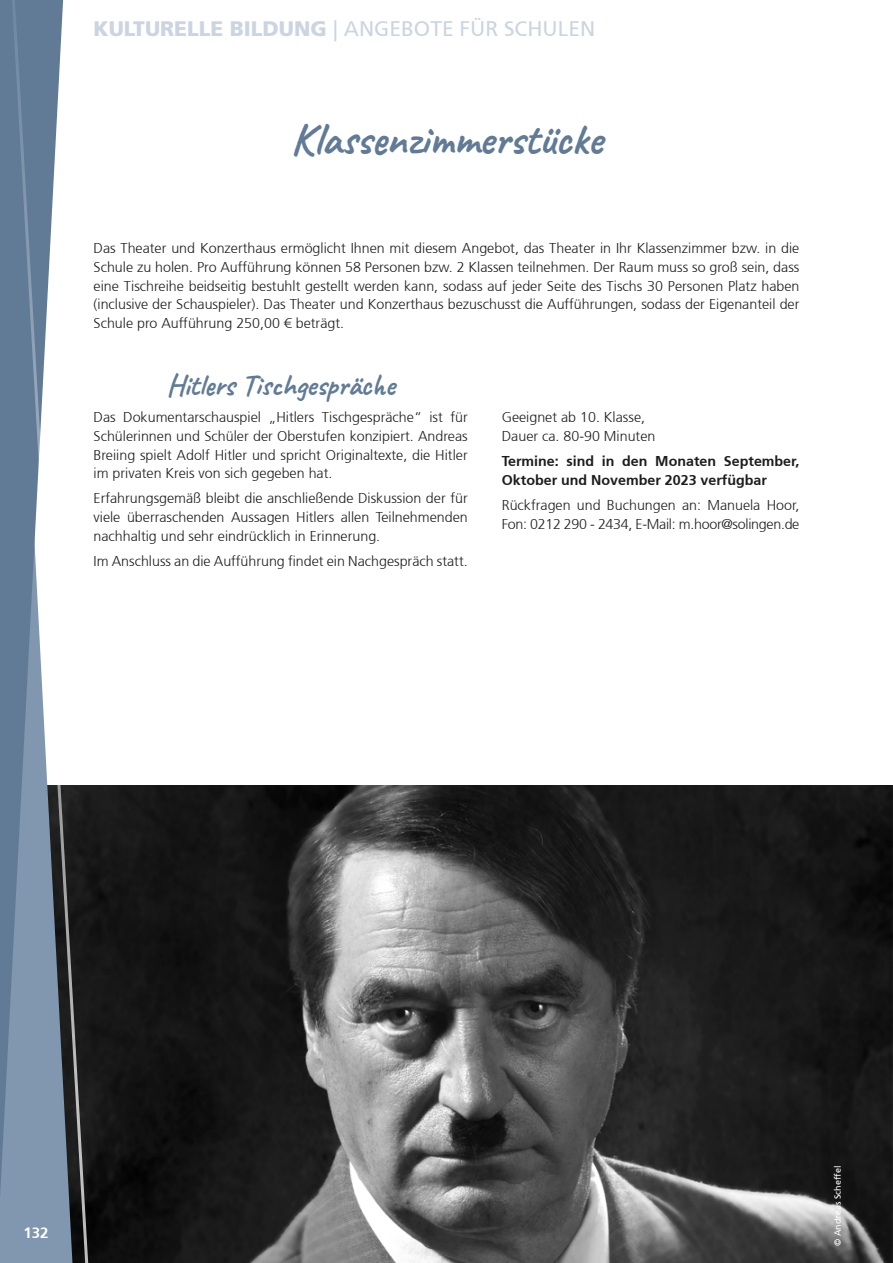
<style>
.page{position:relative;width:893px;height:1263px;background:#fff}
.page>*{position:absolute;margin:0;border:0;box-sizing:border-box;transform-origin:0 0}
.t1{font:700 45px "Caveat";letter-spacing:-.01em;color:#617b97}
.t2{font:700 30px "Caveat";letter-spacing:-.01em;color:#617b97}
.t3{font:21px "Frutiger";color:#cbd4e1}
.t4{font:700 15px "Frutiger";color:#fff}
.t5{font:300 14.25px/18.8px "Frutiger";color:#1d1d1b;text-align:justify}
.t6{font:700 14.25px/18.8px "Frutiger";color:#1d1d1b}
.t7{font:9px "Frutiger";color:#fff}
.s1{font-family:"Frutiger LT Std";font-weight:900}
</style>
<div class="page">
<img style="left:95px;top:786px;width:798px;height:477px">
<svg style="left:0;top:0;width:9px;height:1263px;background:#647e99"></svg>
<svg style="left:9px;top:0;width:86px;height:1263px"></svg>
<h3 class="t3" style="left:94px;top:16px;width:503px"><span class="s1">KULTURELLE BILDUNG</span> | ANGEBOTE FÜR SCHULEN</h3>
<h1 class="t1" style="left:291px;top:110px;width:313px">Klassenzimmerstücke</h1>
<p class="t5" style="left:94px;top:239px;width:707px">Das Theater und Konzerthaus ermöglicht Ihnen mit diesem Angebot, das Theater in Ihr Klassenzimmer bzw. in die Schule zu holen. Pro Aufführung können 58 Personen bzw. 2 Klassen teilnehmen. Der Raum muss so groß sein, dass eine Tischreihe beidseitig bestuhlt gestellt werden kann, sodass auf jeder Seite des Tischs 30 Personen Platz haben (inclusive der Schauspieler). Das Theater und Konzerthaus bezuschusst die Aufführungen, sodass der Eigenanteil der Schule pro Aufführung 250,00 € beträgt.</p>
<h2 class="t2" style="left:167px;top:366px;width:230px">Hitlers Tischgespräche</h2>
<p class="t5" style="left:94px;top:408px;width:376px">Das Dokumentarschauspiel „Hitlers Tischgespräche“ ist für Schülerinnen und Schüler der Oberstufen konzipiert. Andreas Breiing spielt Adolf Hitler und spricht Originaltexte, die Hitler im privaten Kreis von sich gegeben hat.</p>
<p class="t5" style="left:94px;top:489px;width:376px">Erfahrungsgemäß bleibt die anschließende Diskussion der für viele überraschenden Aussagen Hitlers allen Teilnehmenden nachhaltig und sehr eindrücklich in Erinnerung.</p>
<p class="t5" style="left:94px;top:552px;width:376px">Im Anschluss an die Aufführung findet ein Nachgespräch statt.</p>
<p class="t5" style="left:502px;top:408px;width:155px">Geeignet ab 10. Klasse,<br>Dauer ca. 80-90 Minuten</p>
<p class="t6" style="left:502px;top:452px;width:299px">Termine: sind in den Monaten September,<br>Oktober und November 2023 verfügbar</p>
<p class="t5" style="left:502px;top:496px;width:299px">Rückfragen und Buchungen an: Manuela Hoor,<br>Fon: 0212 290 - 2434, E-Mail: m.hoor@solingen.de</p>
<p class="t4" style="left:23px;top:1223px;width:27px">132</p>
<p class="t7" style="left:832px;top:1246px;width:82px;rotate:-90deg">© Andreas Scheffel</p>
</div>
